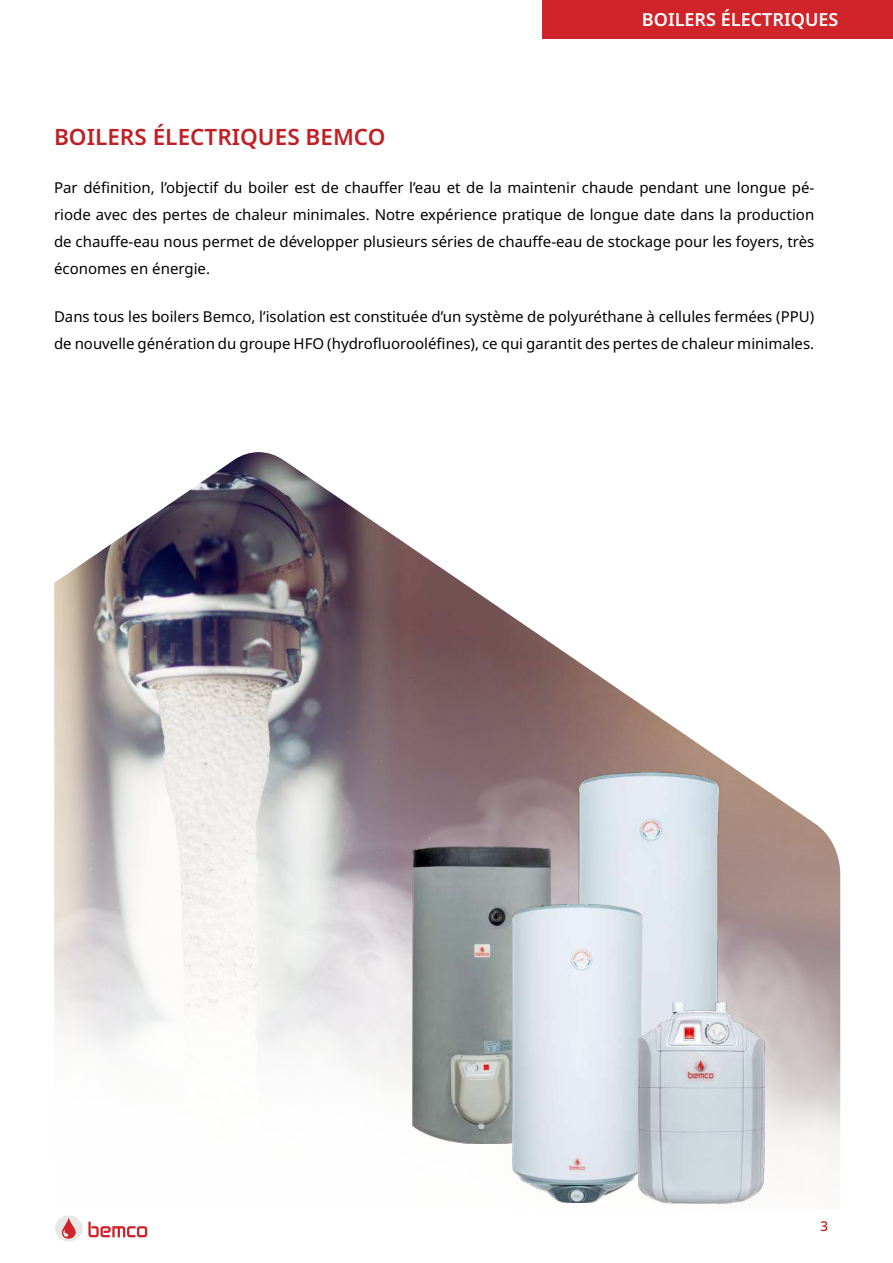
<style>
.page{position:relative;width:893px;height:1263px;background:#fff}
.page>*{position:absolute;margin:0;border:0;box-sizing:border-box;transform-origin:0 0}
.t1{font:600 22.5px "Noto Sans";color:#c02025}
.t2{font:600 18px "Noto Sans";color:#fff}
.t3{font:15px/27px "Noto Sans";color:#000;text-align:justify}
.t4{font:500 13.5px "Noto Sans";color:#be1818}
</style>
<div class="page">
<svg style="left:55px;top:1215px;width:92px;height:27px"></svg>
<img style="left:54px;top:452px;width:786px;height:752px">
<img style="left:575px;top:772px;width:143px;height:230px">
<img style="left:412px;top:846px;width:138px;height:297px">
<img style="left:512px;top:905px;width:131px;height:297px">
<img style="left:638px;top:1002px;width:126px;height:201px">
<div style="left:543px;top:0;width:350px;height:39px;background:#d1232a"></div>
<h1 class="t1" style="left:54px;top:121px;width:333px">BOILERS ÉLECTRIQUES BEMCO</h1>
<p class="t2" style="left:642px;top:6px;width:198px">BOILERS ÉLECTRIQUES</p>
<p class="t3" style="left:54px;top:174px;width:762px">Par définition, l’objectif du boiler est de chauffer l’eau et de la maintenir chaude pendant une longue pé&shy;riode avec des pertes de chaleur minimales. Notre expérience pratique de longue date dans la production de chauffe-eau nous permet de développer plusieurs séries de chauffe-eau de stockage pour les foyers, très économes en énergie.</p>
<p class="t3" style="left:54px;top:303px;width:762px">Dans tous les boilers Bemco, l’isolation est constituée d’un système de polyuréthane à cellules fermées (PPU) de nouvelle génération du groupe HFO (hydrofluorooléfines), ce qui garantit des pertes de chaleur minimales.</p>
<p class="t4" style="left:821px;top:1217px;width:9px">3</p>
</div>
